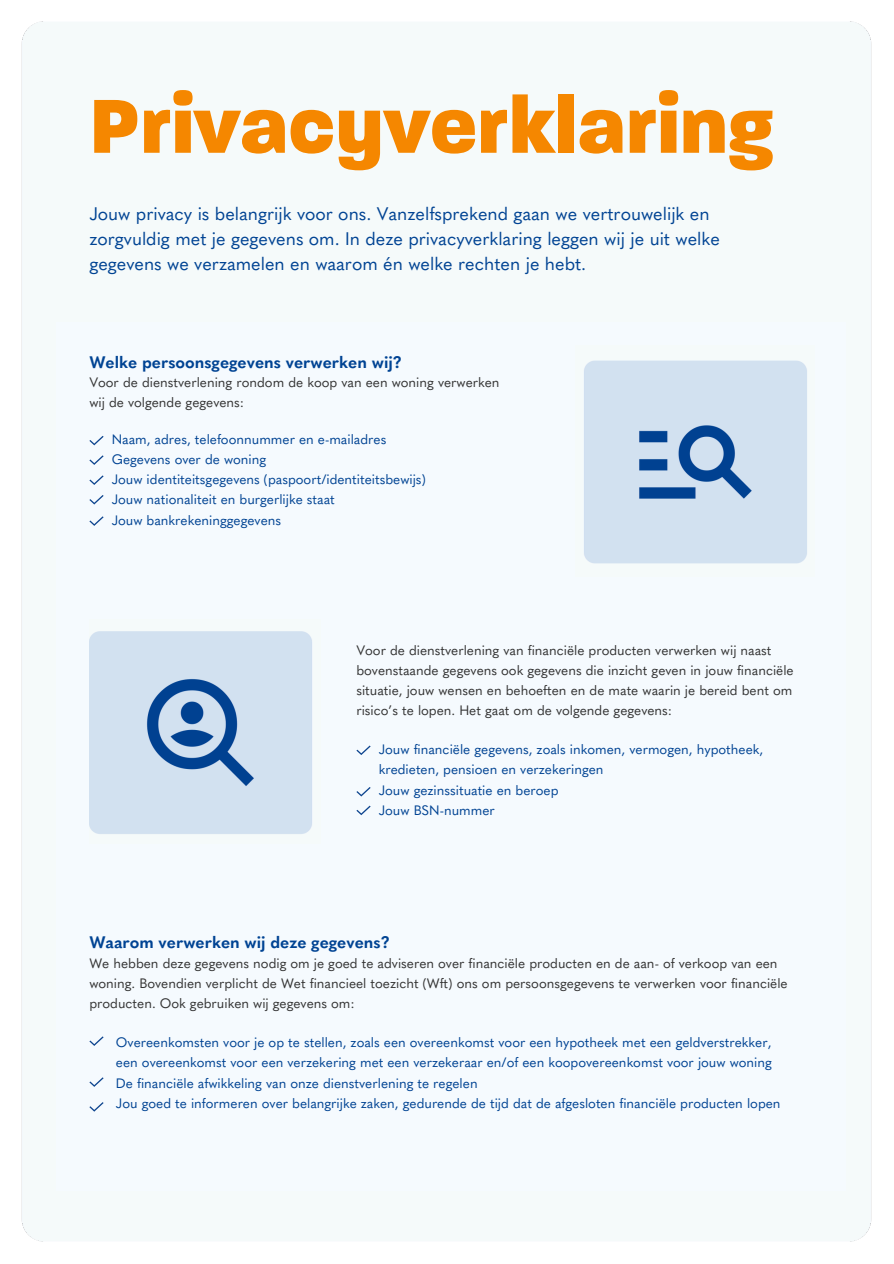
<style>
.page{position:relative;width:894px;height:1264px;background:#fff}
.page>*{position:absolute;margin:0;border:0;box-sizing:border-box;transform-origin:0 0}
.t1{font:800 82.5px "Paralucent";color:#f58700}
.t2{font:18px/24.8px "Quasimoda";color:#004393}
.t3{font:700 16.5px "Quasimoda";color:#004393}
.t4{font:13.5px/20.2px "Quasimoda";color:#004393}
.t5{font:13.5px/20.2px "Quasimoda";color:#333}
</style>
<div class="page">
<div style="left:21px;top:21px;width:851px;height:1221px;background:#f5fafa"></div>
<div style="left:56px;top:322px;width:790px;height:868px;background:#f5fafe"></div>
<img style="left:584px;top:360px;width:223px;height:204px">
<img style="left:89px;top:631px;width:223px;height:203px">
<svg style="left:89px;top:436px;width:15px;height:9px"></svg>
<svg style="left:89px;top:455px;width:15px;height:10px"></svg>
<svg style="left:89px;top:475px;width:15px;height:10px"></svg>
<svg style="left:89px;top:516px;width:15px;height:10px"></svg>
<svg style="left:356px;top:745px;width:14px;height:10px"></svg>
<svg style="left:356px;top:787px;width:14px;height:9px"></svg>
<svg style="left:356px;top:805px;width:14px;height:10px"></svg>
<svg style="left:89px;top:1036px;width:15px;height:9px"></svg>
<svg style="left:89px;top:1077px;width:15px;height:9px"></svg>
<svg style="left:89px;top:1102px;width:15px;height:9px"></svg>
<svg style="left:89px;top:495px;width:15px;height:9px"></svg>
<p class="t1" style="left:89px;top:91px;width:685px">Privacyverklaring</p>
<p class="t2" style="left:89px;top:201px;width:632px">Jouw privacy is belangrijk voor ons. Vanzelfsprekend gaan we vertrouwelijk en zorgvuldig met je gegevens om. In deze privacyverklaring leggen wij je uit welke gegevens we verzamelen en waarom én welke rechten je hebt.</p>
<p class="t3" style="left:89px;top:352px;width:314px">Welke persoonsgegevens verwerken wij?</p>
<p class="t5" style="left:89px;top:372px;width:411px">Voor de dienstverlening rondom de koop van een woning verwerken wij de volgende gegevens:</p>
<p class="t4" style="left:112px;top:429px;width:276px">Naam, adres, telefoonnummer en e-mailadres</p>
<p class="t4" style="left:112px;top:449px;width:156px">Gegevens over de woning</p>
<p class="t4" style="left:112px;top:469px;width:316px">Jouw identiteitsgegevens (paspoort/identiteitsbewijs)</p>
<p class="t4" style="left:112px;top:489px;width:224px">Jouw nationaliteit en burgerlijke staat</p>
<p class="t4" style="left:112px;top:510px;width:171px">Jouw bankrekeninggegevens</p>
<p class="t5" style="left:356px;top:640px;width:439px">Voor de dienstverlening van financiële producten verwerken wij naast bovenstaande gegevens ook gegevens die inzicht geven in jouw financiële situatie, jouw wensen en behoeften en de mate waarin je bereid bent om risico’s te lopen. Het gaat om de volgende gegevens:</p>
<p class="t4" style="left:378px;top:739px;width:386px">Jouw financiële gegevens, zoals inkomen, vermogen, hypotheek, kredieten, pensioen en verzekeringen</p>
<p class="t4" style="left:378px;top:779px;width:181px">Jouw gezinssituatie en beroep</p>
<p class="t4" style="left:378px;top:800px;width:118px">Jouw BSN-nummer</p>
<p class="t3" style="left:89px;top:932px;width:302px">Waarom verwerken wij deze gegevens?</p>
<h1 class="t5" style="left:89px;top:952px;width:699px">We hebben deze gegevens nodig om je goed te adviseren over financiële producten en de aan- of verkoop van een woning. Bovendien verplicht de Wet financieel toezicht (Wft) ons om persoonsgegevens te verwerken voor financiële producten. Ook gebruiken wij gegevens om:</h1>
<h2 class="t4" style="left:116px;top:1032px;width:656px">Overeenkomsten voor je op te stellen, zoals een overeenkomst voor een hypotheek met een geldverstrekker,</h2>
<p class="t4" style="left:116px;top:1052px;width:657px">een overeenkomst voor een verzekering met een verzekeraar en/of een koopovereenkomst voor jouw woning</p>
<p class="t4" style="left:116px;top:1072px;width:363px">De financiële afwikkeling van onze dienstverlening te regelen</p>
<p class="t4" style="left:116px;top:1093px;width:666px">Jou goed te informeren over belangrijke zaken, gedurende de tijd dat de afgesloten financiële producten lopen</p>
</div>
